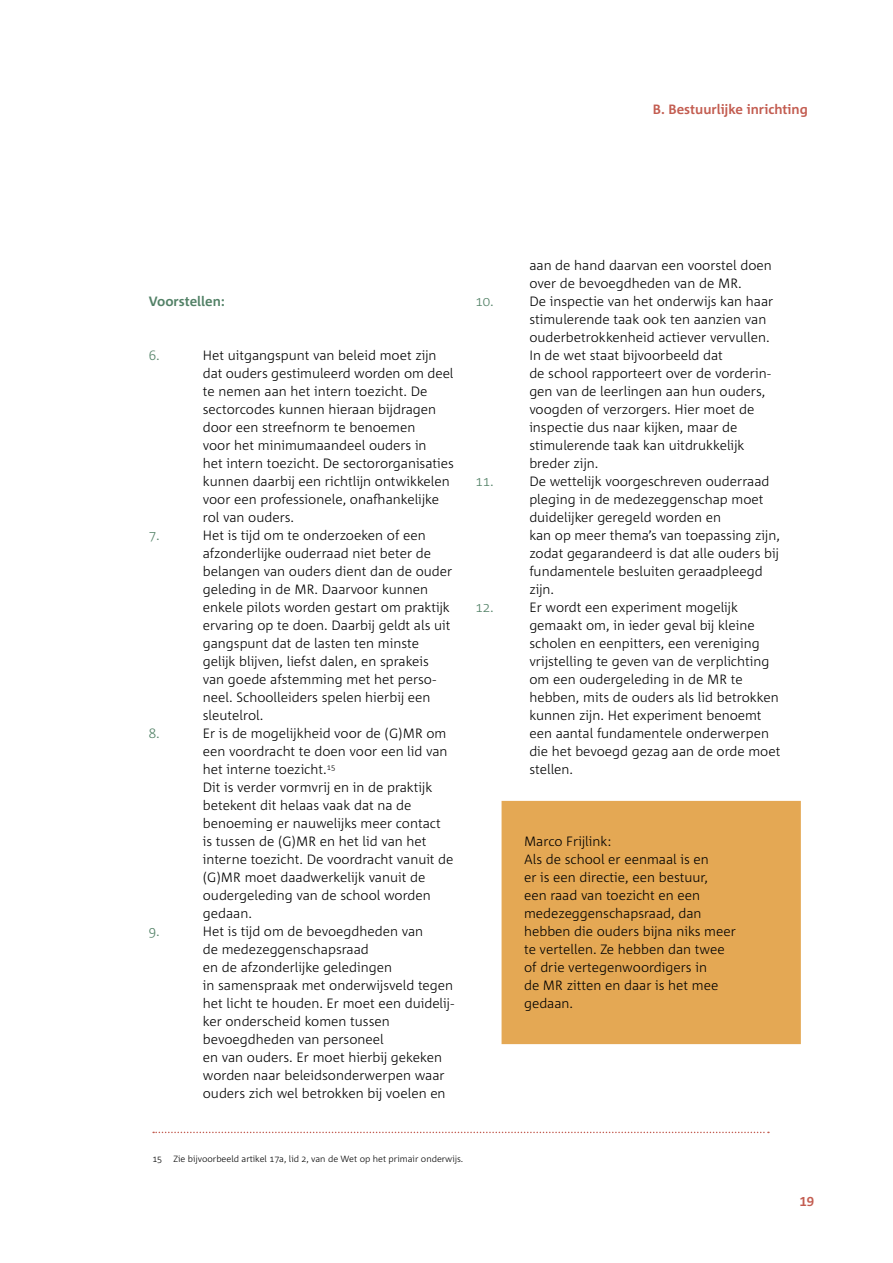
<style>
.page{position:relative;width:893px;height:1263px;background:#fff}
.page>*{position:absolute;margin:0;border:0;box-sizing:border-box;transform-origin:0 0}
.t1{font:300 13.5px/18px "Corpid C1 s";color:#000}
.t2{font:700 13.5px "Corpid C1 s";color:#c35d51}
.t3{font:300 13.5px "Corpid C1 s";color:#528166}
.t4{font:700 13.5px "Corpid C1 s";color:#528166}
.t5{font:300 9px "Corpid C1 s";color:#000}
</style>
<div class="page">
<div style="left:513px;top:812px;width:277px;height:221px;background:#e4a854"></div>
<div style="left:502px;top:801px;width:299px;height:243px;border:22px solid #e4a854"></div>
<svg style="left:153px;top:1132px;width:616px;height:1px"></svg>
<p class="t2" style="left:653px;top:101px;width:156px">B. Bestuurlijke inrichting</p>
<p class="t4" style="left:149px;top:293px;width:78px">Voorstellen:</p>
<p class="t3" style="left:149px;top:347px;width:13px">6.</p>
<p class="t1" style="left:203px;top:346px;width:252px">Het uitgangspunt van beleid moet zijn dat ouders gestimuleerd worden om deel te nemen aan het intern toezicht. De sectorcodes kunnen hieraan bijdragen door een streefnorm te benoemen<br>voor het minimumaandeel ouders in<br>het intern toezicht. De sectororganisaties kunnen daarbij een richtlijn ontwikkelen voor een professionele, onafhankelijke rol van ouders.</p>
<p class="t3" style="left:149px;top:527px;width:13px">7.</p>
<p class="t1" style="left:203px;top:526px;width:251px">Het is tijd om te onderzoeken of een afzonderlijke ouderraad niet beter de belangen van ouders dient dan de ouder geleding in de MR. Daarvoor kunnen enkele pilots worden gestart om praktijk ervaring op te doen. Daarbij geldt als uit gangspunt dat de lasten ten minste gelijk blijven, liefst dalen, en sprakeis van goede afstemming met het perso&shy;neel. Schoolleiders spelen hierbij een sleutelrol.</p>
<p class="t3" style="left:149px;top:725px;width:13px">8.</p>
<p class="t1" style="left:203px;top:724px;width:252px">Er is de mogelijkheid voor de (G)MR om een voordracht te doen voor een lid van het interne toezicht.<sup>15<br></sup>Dit is verder vormvrij en in de praktijk betekent dit helaas vaak dat na de benoeming er nauwelijks meer contact<br>is tussen de (G)MR en het lid van het interne toezicht. De voordracht vanuit de (G)MR moet daadwerkelijk vanuit de oudergeleding van de school worden gedaan.</p>
<p class="t3" style="left:149px;top:923px;width:13px">9.</p>
<p class="t1" style="left:203px;top:922px;width:253px">Het is tijd om de bevoegdheden van<br>de medezeggenschapsraad<br>en de afzonderlijke geledingen<br>in samenspraak met onderwijsveld tegen het licht te houden. Er moet een duidelij&shy;ker onderscheid komen tussen bevoegdheden van personeel<br>en van ouders. Er moet hierbij gekeken worden naar beleidsonderwerpen waar ouders zich wel betrokken bij voelen en</p>
<p class="t1" style="left:529px;top:256px;width:244px">aan de hand daarvan een voorstel doen over de bevoegdheden van de MR.</p>
<p class="t3" style="left:475px;top:293px;width:20px">10.</p>
<p class="t1" style="left:529px;top:292px;width:245px">De inspectie van het onderwijs kan haar stimulerende taak ook ten aanzien van ouderbetrokkenheid actiever vervullen.<br>In de wet staat bijvoorbeeld dat<br>de school rapporteert over de vorderin&shy;gen van de leerlingen aan hun ouders, voogden of verzorgers. Hier moet de inspectie dus naar kijken, maar de stimulerende taak kan uitdrukkelijk breder zijn.</p>
<p class="t3" style="left:475px;top:473px;width:20px">11.</p>
<p class="t1" style="left:529px;top:472px;width:252px">De wettelijk voorgeschreven ouderraad pleging in de medezeggenschap moet duidelijker geregeld worden en<br>kan op meer thema’s van toepassing zijn, zodat gegarandeerd is dat alle ouders bij fundamentele besluiten geraadpleegd zijn.</p>
<p class="t3" style="left:475px;top:599px;width:20px">12.</p>
<p class="t1" style="left:529px;top:598px;width:253px">Er wordt een experiment mogelijk gemaakt om, in ieder geval bij kleine scholen en eenpitters, een vereniging vrijstelling te geven van de verplichting om een oudergeleding in de MR te hebben, mits de ouders als lid betrokken kunnen zijn. Het experiment benoemt een aantal fundamentele onderwerpen die het bevoegd gezag aan de orde moet stellen.</p>
<p class="t1" style="left:524px;top:832px;width:213px">Marco Frijlink:<br>Als de school er eenmaal is en<br>er is een directie, een bestuur,<br>een raad van toezicht en een medezeggenschapsraad, dan hebben die ouders bijna niks meer te vertellen. Ze hebben dan twee of drie vertegenwoordigers in<br>de MR zitten en daar is het mee gedaan.</p>
<p class="t5" style="left:152px;top:1153px;width:11px">15</p>
<p class="t5" style="left:174px;top:1153px;width:291px">Zie bijvoorbeeld artikel 17a, lid 2, van de Wet op het primair onderwijs.</p>
<p class="t2" style="left:799px;top:1193px;width:16px">19</p>
</div>
